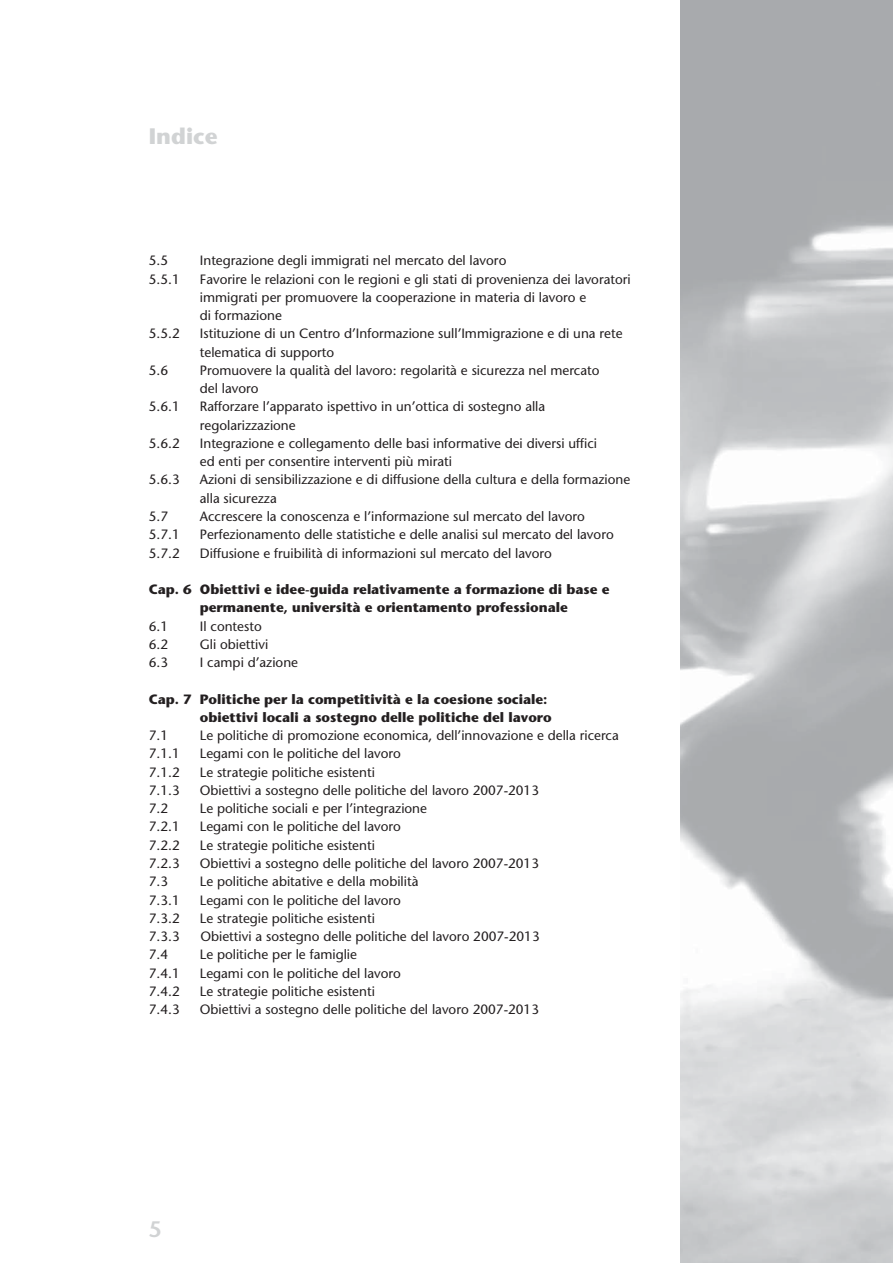
<style>
.page{position:relative;width:893px;height:1263px;background:#fff}
.page>*{position:absolute;margin:0;border:0;box-sizing:border-box;transform-origin:0 0}
.t1{font:700 22.35px "Stone Sans";color:#d1d3d4}
.t2{font:600 22.35px "Stone Sans";color:#d1d3d4}
.t3{font:13.5px/18.3px "Stone Sans";color:#231f20}
.t4{font:700 13.5px/18.3px "Stone Sans";color:#231f20}
</style>
<div class="page">
<h1 class="t1" style="left:149px;top:128px;width:70px">Indice</h1>
<p class="t3" style="left:149px;top:253px;width:21px">5.5</p>
<p class="t3" style="left:200px;top:253px;width:308px">Integrazione degli immigrati nel mercato del lavoro</p>
<p class="t3" style="left:149px;top:271px;width:32px">5.5.1</p>
<p class="t3" style="left:200px;top:271px;width:432px">Favorire le relazioni con le regioni e gli stati di provenienza dei lavoratori immigrati per promuovere la cooperazione in materia di lavoro e<br>di formazione</p>
<p class="t3" style="left:149px;top:326px;width:32px">5.5.2</p>
<p class="t3" style="left:200px;top:326px;width:424px">Istituzione di un Centro d’Informazione sull’Immigrazione e di una rete telematica di supporto</p>
<p class="t3" style="left:149px;top:362px;width:21px">5.6</p>
<p class="t3" style="left:200px;top:362px;width:401px">Promuovere la qualità del lavoro: regolarità e sicurezza nel mercato del lavoro</p>
<p class="t3" style="left:149px;top:399px;width:32px">5.6.1</p>
<p class="t3" style="left:200px;top:399px;width:347px">Rafforzare l’apparato ispettivo in un’ottica di sostegno alla regolarizzazione</p>
<p class="t3" style="left:149px;top:435px;width:32px">5.6.2</p>
<p class="t3" style="left:200px;top:435px;width:399px">Integrazione e collegamento delle basi informative dei diversi uffici ed enti per consentire interventi più mirati</p>
<p class="t3" style="left:149px;top:472px;width:32px">5.6.3</p>
<p class="t3" style="left:200px;top:472px;width:432px">Azioni di sensibilizzazione e di diffusione della cultura e della formazione alla sicurezza</p>
<p class="t3" style="left:149px;top:508px;width:21px">5.7</p>
<p class="t3" style="left:200px;top:508px;width:387px">Accrescere la conoscenza e l’informazione sul mercato del lavoro</p>
<p class="t3" style="left:149px;top:527px;width:32px">5.7.1</p>
<p class="t3" style="left:200px;top:527px;width:415px">Perfezionamento delle statistiche e delle analisi sul mercato del lavoro</p>
<p class="t3" style="left:149px;top:545px;width:32px">5.7.2</p>
<p class="t3" style="left:200px;top:545px;width:354px">Diffusione e fruibilità di informazioni sul mercato del lavoro</p>
<p class="t4" style="left:200px;top:582px;width:411px;text-indent:-51px">Cap. 6 Obiettivi e idee-guida relativamente a formazione di base e permanente, università e orientamento professionale</p>
<p class="t3" style="left:149px;top:618px;width:21px">6.1</p>
<p class="t3" style="left:200px;top:618px;width:63px">Il contesto</p>
<p class="t3" style="left:149px;top:636px;width:21px">6.2</p>
<p class="t3" style="left:200px;top:636px;width:70px">Gli obiettivi</p>
<p class="t3" style="left:149px;top:655px;width:21px">6.3</p>
<p class="t3" style="left:200px;top:655px;width:100px">I campi d’azione</p>
<p class="t4" style="left:200px;top:691px;width:353px;text-indent:-51px">Cap. 7 Politiche per la competitività e la coesione sociale: obiettivi locali a sostegno delle politiche del lavoro</p>
<p class="t3" style="left:149px;top:728px;width:21px">7.1</p>
<p class="t3" style="left:200px;top:728px;width:420px">Le politiche di promozione economica, dell’innovazione e della ricerca</p>
<p class="t3" style="left:149px;top:746px;width:32px">7.1.1</p>
<p class="t3" style="left:200px;top:746px;width:203px">Legami con le politiche del lavoro</p>
<p class="t3" style="left:149px;top:764px;width:32px">7.1.2</p>
<p class="t3" style="left:200px;top:764px;width:177px">Le strategie politiche esistenti</p>
<p class="t3" style="left:149px;top:782px;width:32px">7.1.3</p>
<p class="t3" style="left:200px;top:782px;width:341px">Obiettivi a sostegno delle politiche del lavoro 2007-2013</p>
<p class="t3" style="left:149px;top:801px;width:21px">7.2</p>
<p class="t3" style="left:200px;top:801px;width:229px">Le politiche sociali e per l’integrazione</p>
<p class="t3" style="left:149px;top:819px;width:32px">7.2.1</p>
<p class="t3" style="left:200px;top:819px;width:203px">Legami con le politiche del lavoro</p>
<p class="t3" style="left:149px;top:837px;width:32px">7.2.2</p>
<p class="t3" style="left:200px;top:837px;width:177px">Le strategie politiche esistenti</p>
<p class="t3" style="left:149px;top:855px;width:32px">7.2.3</p>
<p class="t3" style="left:200px;top:855px;width:341px">Obiettivi a sostegno delle politiche del lavoro 2007-2013</p>
<p class="t3" style="left:149px;top:874px;width:21px">7.3</p>
<p class="t3" style="left:200px;top:874px;width:220px">Le politiche abitative e della mobilità</p>
<p class="t3" style="left:149px;top:892px;width:32px">7.3.1</p>
<p class="t3" style="left:200px;top:892px;width:203px">Legami con le politiche del lavoro</p>
<p class="t3" style="left:149px;top:910px;width:32px">7.3.2</p>
<p class="t3" style="left:200px;top:910px;width:177px">Le strategie politiche esistenti</p>
<p class="t3" style="left:149px;top:929px;width:32px">7.3.3</p>
<p class="t3" style="left:200px;top:929px;width:341px">Obiettivi a sostegno delle politiche del lavoro 2007-2013</p>
<p class="t3" style="left:149px;top:947px;width:21px">7.4</p>
<p class="t3" style="left:200px;top:947px;width:159px">Le politiche per le famiglie</p>
<p class="t3" style="left:149px;top:965px;width:32px">7.4.1</p>
<p class="t3" style="left:200px;top:965px;width:203px">Legami con le politiche del lavoro</p>
<p class="t3" style="left:149px;top:983px;width:32px">7.4.2</p>
<p class="t3" style="left:200px;top:983px;width:177px">Le strategie politiche esistenti</p>
<p class="t3" style="left:149px;top:1002px;width:32px">7.4.3</p>
<p class="t3" style="left:200px;top:1002px;width:341px">Obiettivi a sostegno delle politiche del lavoro 2007-2013</p>
<h1 class="t2" style="left:149px;top:1221px;width:14px">5</h1>
</div>
